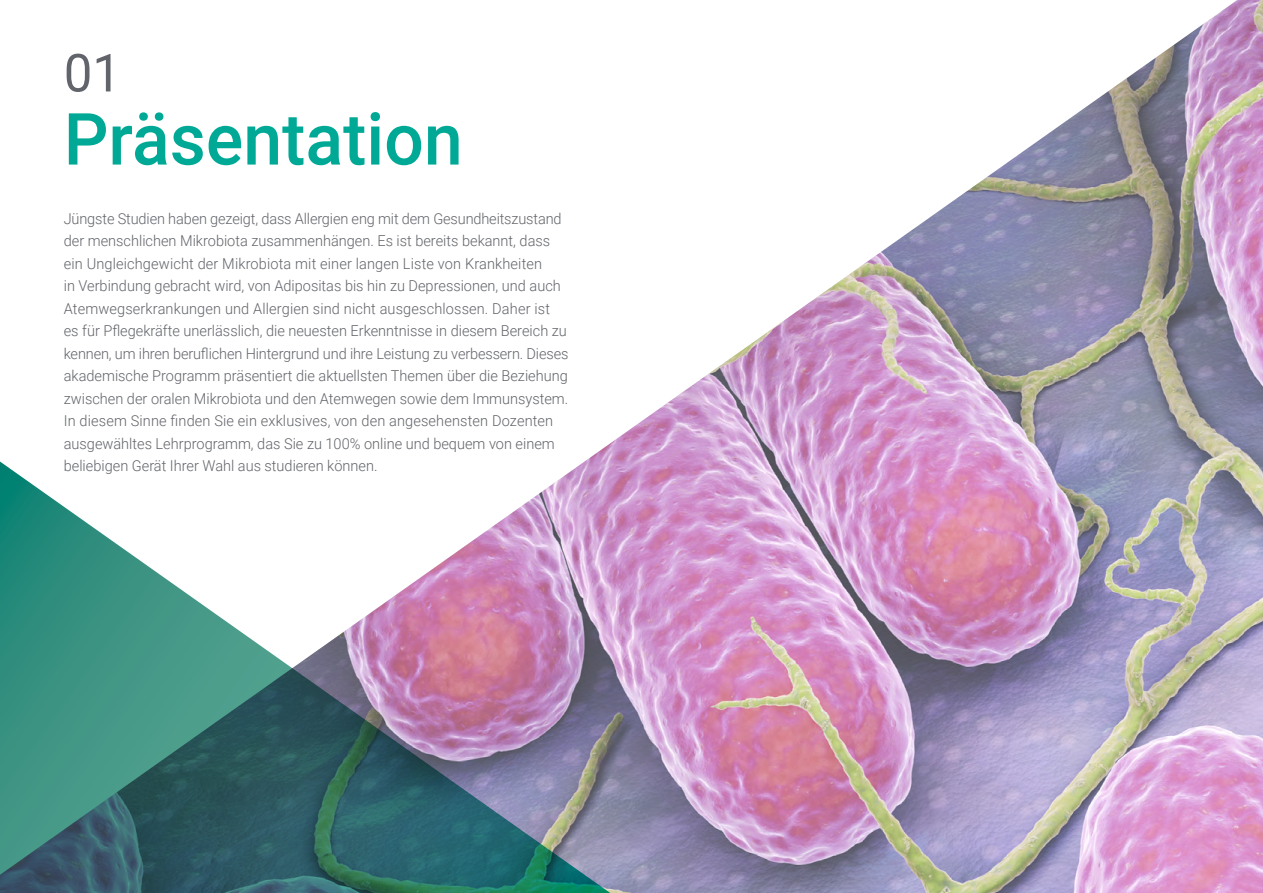
<style>
.page{position:relative;width:1263px;height:893px;background:#fff}
.page>*{position:absolute;margin:0;border:0;box-sizing:border-box;transform-origin:0 0}
.t1{font:500 72px "Roboto";color:#00a996}
.t2{font:52.5px "Roboto";color:#61646a}
.t3{font:300 15px/22.5px "Roboto";color:#61646a}
</style>
<div class="page">
<img style="left:606px;top:0;width:657px;height:893px">
<svg style="left:0;top:446px;width:640px;height:447px"></svg>
<h2 class="t2" style="left:64px;top:36px;width:59px">01</h2>
<h1 class="t1" style="left:64px;top:89px;width:400px">Präsentation</h1>
<p class="t3" style="left:64px;top:207px;width:506px">Jüngste Studien haben gezeigt, dass Allergien eng mit dem Gesundheitszustand der menschlichen Mikrobiota zusammenhängen. Es ist bereits bekannt, dass ein Ungleichgewicht der Mikrobiota mit einer langen Liste von Krankheiten<br>in Verbindung gebracht wird, von Adipositas bis hin zu Depressionen, und auch Atemwegserkrankungen und Allergien sind nicht ausgeschlossen. Daher ist es für Pflegekräfte unerlässlich, die neuesten Erkenntnisse in diesem Bereich zu kennen, um ihren beruflichen Hintergrund und ihre Leistung zu verbessern. Dieses akademische Programm präsentiert die aktuellsten Themen über die Beziehung zwischen der oralen Mikrobiota und den Atemwegen sowie dem Immunsystem.<br>In diesem Sinne finden Sie ein exklusives, von den angesehensten Dozenten ausgewähltes Lehrprogramm, das Sie zu 100% online und bequem von einem beliebigen Gerät Ihrer Wahl aus studieren können.</p>
</div>
